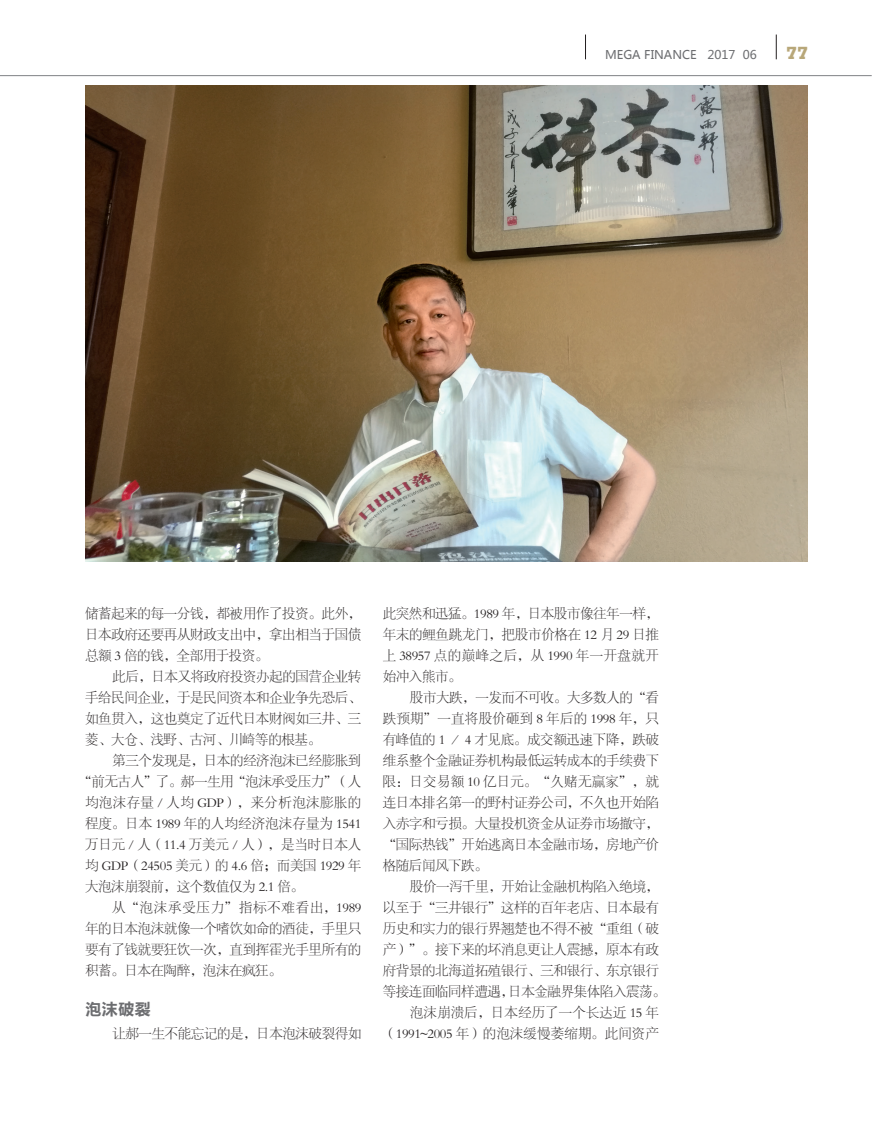
<style>
.page{position:relative;width:893px;height:1127px;background:#fff}
.page>*{position:absolute;margin:0;border:0;box-sizing:border-box;transform-origin:0 0}
.t1{font:800 16.95px "Stymie BT";color:#b8a779}
.小标题段前后{font:16.5px "FZLTCHJW GB1 0";color:#6c6d70}
.正文{font:13.5px/21px "FZSYJW GB1 0";letter-spacing:-.025em;color:#231f20;text-align:justify}
.正文-2{font:13.5px/21px "FZSYJW GB1 0";letter-spacing:.005em;color:#231f20;text-align:right}
.正文-3{font:13.5px "FZSYJW GB1 0";letter-spacing:.03em;color:#231f20}
.t2{font:12px "Microsoft Ya Hei";color:#6c6d70}
</style>
<div class="page">
<svg style="left:585px;top:35px;width:1px;height:24px"></svg>
<svg style="left:776px;top:35px;width:1px;height:24px"></svg>
<hr style="left:0;top:75px;width:872px;height:1px;background:#808285">
<img style="left:85px;top:85px;width:723px;height:477px">
<p class="t2" style="left:605px;top:47px;width:153px">MEGA FINANCE 2017 06</p>
<p class="t1" style="left:786px;top:43px;width:23px">77</p>
<p class="正文" style="left:85px;top:603px;width:278px">储蓄起来的每一分钱，都被用作了投资。此外，日本政府还要再从财政支出中，拿出相当于国债总额 3 倍的钱，全部用于投资。</p>
<p class="正文" style="left:85px;top:666px;width:278px;text-indent:27px">此后，日本又将政府投资办起的国营企业转手给民间企业，于是民间资本和企业争先恐后、如鱼贯入，这也奠定了近代日本财阀如三井、三菱、大仓、浅野、古河、川崎等的根基。</p>
<p class="正文" style="left:112px;top:750px;width:251px">第三个发现是，日本的经济泡沫已经膨胀到</p>
<p class="正文" style="left:78px;top:771px;width:285px">“前无古人”了。郝一生用“泡沫承受压力”（人</p>
<p class="正文-3" style="left:85px;top:795px;width:278px">均泡沫存量 / 人均 GDP），来分析泡沫膨胀的</p>
<p class="正文-2" style="left:85px;top:813px;width:278px">程度。日本 1989 年的人均经济泡沫存量为 1541</p>
<p class="正文" style="left:85px;top:834px;width:278px">万日元 / 人（11.4 万美元 / 人），是当时日本人</p>
<p class="正文" style="left:85px;top:855px;width:278px">均 GDP（24505 美元）的 4.6 倍；而美国 1929 年</p>
<p class="正文" style="left:85px;top:876px;width:221px">大泡沫崩裂前，这个数值仅为 2.1 倍。</p>
<p class="正文" style="left:85px;top:897px;width:278px;text-indent:27px">从“泡沫承受压力”指标不难看出，1989年的日本泡沫就像一个嗜饮如命的酒徒，手里只要有了钱就要狂饮一次，直到挥霍光手里所有的积蓄。日本在陶醉，泡沫在疯狂。</p>
<p class="小标题段前后" style="left:85px;top:1000px;width:67px">泡沫破裂</p>
<p class="正文" style="left:112px;top:1023px;width:251px">让郝一生不能忘记的是，日本泡沫破裂得如</p>
<p class="正文" style="left:383px;top:603px;width:278px">此突然和迅猛。1989 年，日本股市像往年一样，年末的鲤鱼跳龙门，把股市价格在 12 月 29 日推上 38957 点的巅峰之后，从 1990 年一开盘就开始冲入熊市。</p>
<p class="正文" style="left:383px;top:687px;width:278px;text-indent:27px">股市大跌，一发而不可收。大多数人的“看跌预期”一直将股价砸到 8 年后的 1998 年，只有峰值的 1 ／ 4 才见底。成交额迅速下降，跌破维系整个金融证券机构最低运转成本的手续费下限：日交易额 10 亿日元。“久赌无赢家”，就连日本排名第一的野村证券公司，不久也开始陷入赤字和亏损。大量投机资金从证券市场撤守，“国际热钱”开始逃离日本金融市场，房地产价格随后闻风下跌。</p>
<p class="正文" style="left:383px;top:876px;width:285px;text-align:left;text-indent:27px">股价一泻千里，开始让金融机构陷入绝境，以至于“三井银行”这样的百年老店、日本最有历史和实力的银行界翘楚也不得不被“重组（破产）”。接下来的坏消息更让人震撼，原本有政府背景的北海道拓殖银行、三和银行、东京银行等接连面临同样遭遇，日本金融界集体陷入震荡。</p>
<p class="正文-2" style="left:383px;top:1002px;width:278px">泡沫崩溃后，日本经历了一个长达近 15 年（1991~2005 年）的泡沫缓慢萎缩期。此间资产</p>
</div>
